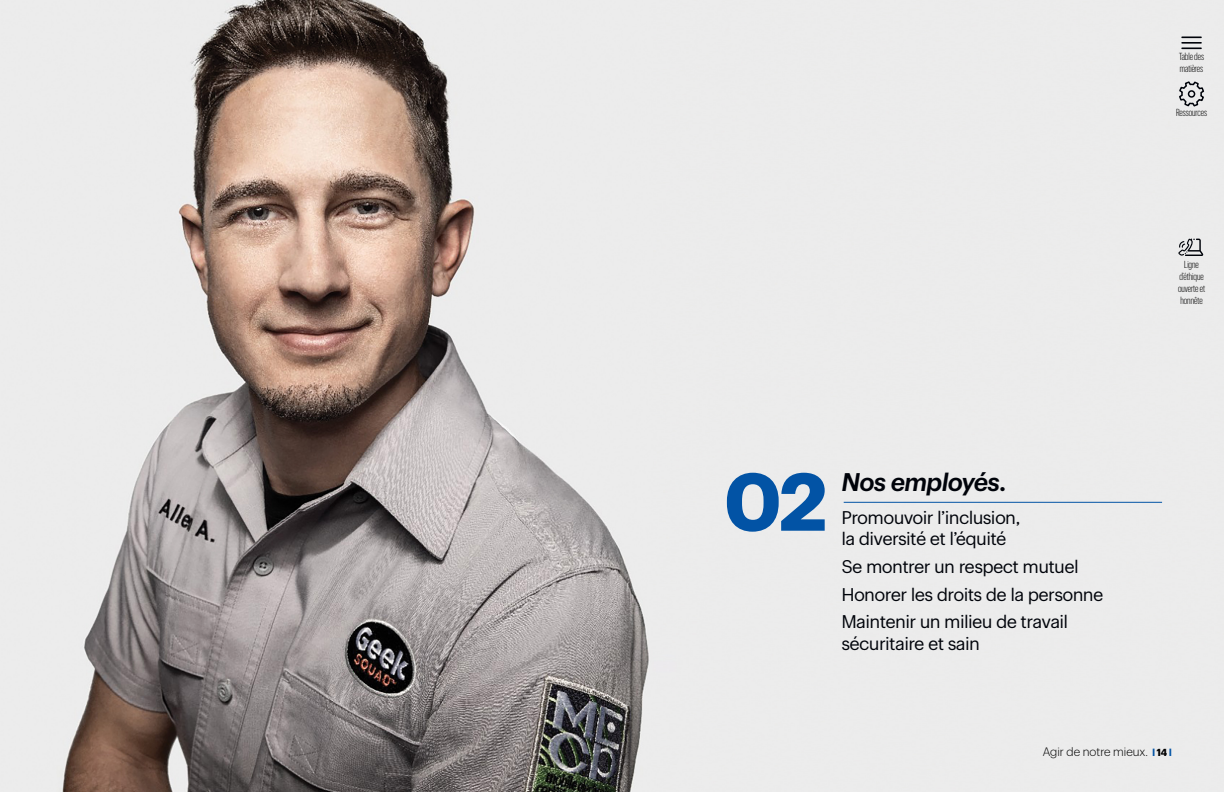
<style>
.page{position:relative;width:1224px;height:792px;background:#fff}
.page>*{position:absolute;margin:0;border:0;box-sizing:border-box;transform-origin:0 0}
.t1{font:700 80px "Human BBY 75";color:#0253a5}
.t2{font:italic 500 25px "Human BBY 66";color:#00030a}
.t3{font:18px/27.5px "Human BBY 55";color:#00030a}
.t4{font:300 12px "Human BBY 45";color:#000}
.t5{font:300 10px/12px "Human BBY Condensed 47";color:#000}
.t6{font:700 10px "Human BBY 75";color:#0253a5}
.s1{color:#000}
</style>
<div class="page">
<img style="left:0;top:0;width:1224px;height:792px">
<hr style="left:1181px;top:36px;width:21px;height:2px;background:#00030a">
<hr style="left:1181px;top:42px;width:21px;height:2px;background:#00030a">
<hr style="left:1181px;top:47px;width:21px;height:2px;background:#00030a">
<svg style="left:1178px;top:80px;width:27px;height:28px"></svg>
<svg style="left:1178px;top:239px;width:25px;height:17px"></svg>
<hr style="left:844px;top:502px;width:318px;height:1px;background:#0253a5">
<p class="t5" style="left:1179px;top:50px;width:26px">Table des matières</p>
<p class="t5" style="left:1176px;top:106px;width:32px">Ressources</p>
<h1 class="t1" style="left:725px;top:440px;width:103px">02</h1>
<h2 class="t2" style="left:842px;top:463px;width:166px">Nos employés.</h2>
<p class="t3" style="left:842px;top:505px;width:180px;line-height:21.6px">Promouvoir l’inclusion, la diversité et l’équité</p>
<p class="t3" style="left:842px;top:551px;width:263px">Se montrer un respect mutuel<br>Honorer les droits de la personne<br>Maintenir un milieu de travail</p>
<p class="t3" style="left:842px;top:628px;width:139px">sécuritaire et sain</p>
<p class="t5" style="left:1178px;top:258px;width:29px;text-align:center">Ligne d’éthique ouverte et honnête</p>
<p class="t4" style="left:1043px;top:743px;width:107px">Agir de notre mieux.</p>
<p class="t6" style="left:1153px;top:745px;width:21px">l <span class="s1">14</span> l</p>
</div>
